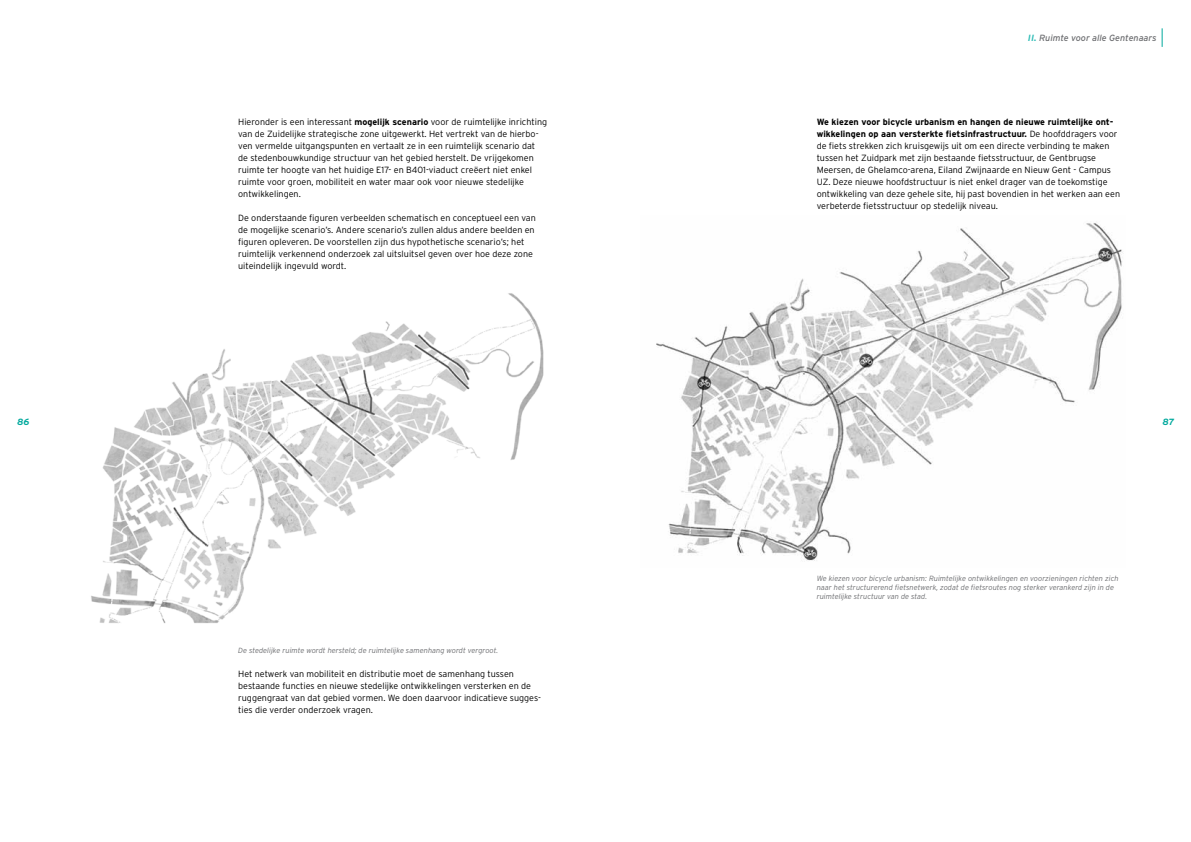
<style>
.page{position:relative;width:1191px;height:842px;background:#fff}
.page>*{position:absolute;margin:0;border:0;box-sizing:border-box;transform-origin:0 0}
.t1{font:300 9px/12px "Interstate";color:#000}
.t2{font:italic 9px "Interstate";color:#6d6e71}
.t3{font:italic 700 9px "Interstate";color:#00a99d}
.t4{font:italic 300 7.5px/9px "Interstate";color:#6d6e71}
.s1{font-weight:700}
.s2{font-weight:700;color:#2dbcb6}
</style>
<div class="page">
<svg style="left:1161px;top:28px;width:1px;height:19px"></svg>
<img style="left:91px;top:293px;width:453px;height:330px">
<img style="left:656px;top:223px;width:467px;height:338px">
<p class="t1" style="left:238px;top:116px;width:310px">Hieronder is een interessant <span class="s1">mogelijk scenario</span> voor de ruimtelijke inrichting van de Zuidelijke strategische zone uitgewerkt. Het vertrekt van de hierbo&shy;ven vermelde uitgangspunten en vertaalt ze in een ruimtelijk scenario dat de stedenbouwkundige structuur van het gebied herstelt. De vrijgekomen ruimte ter hoogte van het huidige E17- en B401-viaduct creëert niet enkel ruimte voor groen, mobiliteit en water maar ook voor nieuwe stedelijke ontwikkelingen.</p>
<p class="t1" style="left:238px;top:212px;width:299px">De onderstaande figuren verbeelden schematisch en conceptueel een van de mogelijke scenario’s. Andere scenario’s zullen aldus andere beelden en figuren opleveren. De voorstellen zijn dus hypothetische scenario’s; het ruimtelijk verkennend onderzoek zal uitsluitsel geven over hoe deze zone uiteindelijk ingevuld wordt.</p>
<p class="t2" style="left:1028px;top:33px;width:130px"><span class="s2">II.</span> Ruimte voor alle Gentenaars</p>
<p class="t1" style="left:816px;top:116px;width:305px"><span class="s1">We kiezen voor bicycle urbanism en hangen de nieuwe ruimtelijke ont&shy;wikkelingen op aan versterkte fietsinfrastructuur.</span> De hoofddragers voor de fiets strekken zich kruisgewijs uit om een directe verbinding te maken tussen het Zuidpark met zijn bestaande fietsstructuur, de Gentbrugse Meersen, de Ghelamco-arena, Eiland Zwijnaarde en Nieuw Gent - Campus UZ. Deze nieuwe hoofdstructuur is niet enkel drager van de toekomstige ontwikkeling van deze gehele site, hij past bovendien in het werken aan een verbeterde fietsstructuur op stedelijk niveau.</p>
<p class="t3" style="left:17px;top:416px;width:14px">86</p>
<p class="t3" style="left:1162px;top:416px;width:13px">87</p>
<p class="t4" style="left:238px;top:646px;width:262px">De stedelijke ruimte wordt hersteld; de ruimtelijke samenhang wordt vergroot.</p>
<p class="t1" style="left:238px;top:668px;width:304px">Het netwerk van mobiliteit en distributie moet de samenhang tussen bestaande functies en nieuwe stedelijke ontwikkelingen versterken en de ruggengraat van dat gebied vormen. We doen daarvoor indicatieve sugges&shy;ties die verder onderzoek vragen.</p>
<p class="t4" style="left:816px;top:574px;width:303px">We kiezen voor bicycle urbanism: Ruimtelijke ontwikkelingen en voorzieningen richten zich naar het structurerend fietsnetwerk, zodat de fietsroutes nog sterker verankerd zijn in de ruimtelijke structuur van de stad.</p>
</div>
